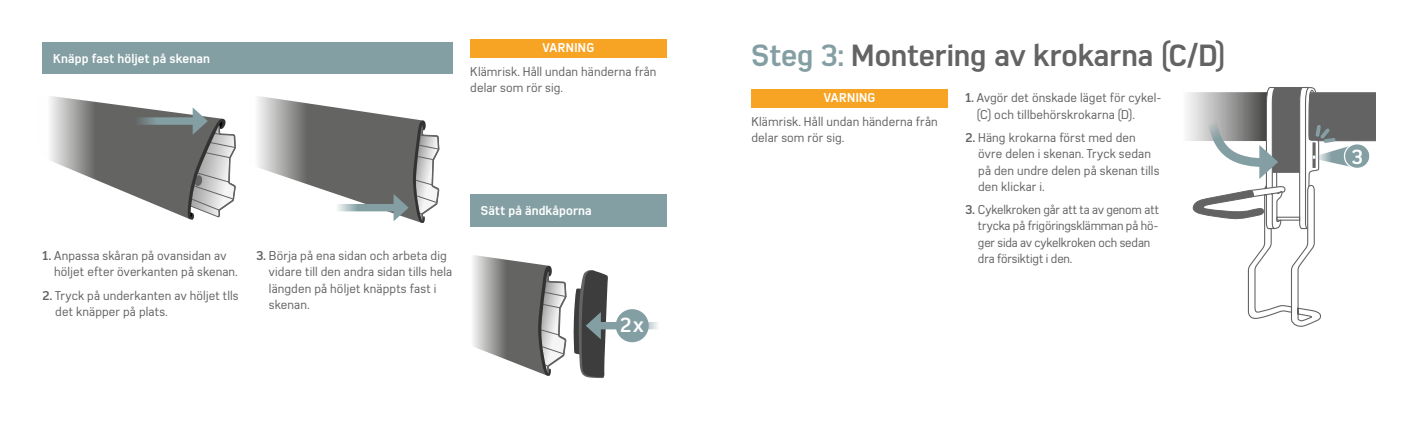
<style>
.page{position:relative;width:1418px;height:426px;background:#fff}
.page>*{position:absolute;margin:0;border:0;box-sizing:border-box;transform-origin:0 0}
.t1{font:700 30px "Azbuka Pro";color:#646363}
.t2{font:700 20px "Azbuka Pro";color:#fff}
.t3{font:12.5px/16.2px "Azbuka Pro";letter-spacing:.01em;color:#646363}
.t4{font:12.5px/16.2px "Azbuka Pro";letter-spacing:-.01em;color:#646363}
.t5{font:700 12.5px "Azbuka Pro";letter-spacing:.01em;color:#fff}
.t6{font:700 12.5px "Azbuka Pro";letter-spacing:.03em;color:#fff}
.s1{font-weight:700}
.s2{color:#849fa3}
</style>
<div class="page">
<div style="left:470px;top:39px;width:196px;height:18px;background:#f7a324"></div>
<div style="left:43px;top:43px;width:409px;height:31px;background:#849fa3"></div>
<div style="left:470px;top:194px;width:196px;height:32px;background:#849fa3"></div>
<svg style="left:258px;top:96px;width:182px;height:126px"></svg>
<svg style="left:50px;top:96px;width:186px;height:124px"></svg>
<svg style="left:473px;top:255px;width:94px;height:120px"></svg>
<svg style="left:608px;top:321px;width:50px;height:8px"></svg>
<svg style="left:573px;top:270px;width:35px;height:108px"></svg>
<div style="left:615px;top:309px;width:33px;height:33px;background:#849fa3;border-radius:50%"></div>
<div style="left:751px;top:89px;width:196px;height:18px;background:#f7a324"></div>
<svg style="left:1187px;top:87px;width:188px;height:240px"></svg>
<p class="t5" style="left:53px;top:51px;width:158px">Knäpp fast höljet på skenan</p>
<p class="t6" style="left:542px;top:40px;width:53px">VARNING</p>
<p class="t3" style="left:470px;top:63px;width:188px">Klämrisk. Håll undan händerna från delar som rör sig.</p>
<p class="t3" style="left:54px;top:247px;width:185px;text-indent:-12px"><span class="s1">1.</span> Anpassa skåran på ovansidan av höljet efter överkanten på skenan.</p>
<p class="t3" style="left:55px;top:287px;width:185px;text-indent:-13px"><span class="s1">2.</span> Tryck på underkanten av höljet tlls det knäpper på plats.</p>
<p class="t3" style="left:269px;top:247px;width:185px;text-indent:-13px"><span class="s1">3.</span> Börja på ena sidan och arbeta dig vidare till den andra sidan tills hela längden på höljet knäppts fast i skenan.</p>
<p class="t5" style="left:481px;top:203px;width:112px">Sätt på ändkåporna</p>
<h2 class="t2" style="left:620px;top:312px;width:25px">2x</h2>
<h1 class="t1" style="left:751px;top:37px;width:475px"><span class="s2">Steg 3:</span> Montering av krokarna (C/D)</h1>
<p class="t3" style="left:977px;top:90px;width:186px;text-indent:-12px"><span class="s1">1.</span> Avgör det önskade läget för cykel-(C) och tillbehörskrokarna (D).</p>
<p class="t3" style="left:978px;top:129px;width:183px;text-indent:-13px"><span class="s1">2.</span> Häng krokarna först med den övre delen i skenan. Tryck sedan på den undre delen på skenan tills den klickar i.</p>
<p class="t4" style="left:978px;top:201px;width:182px;text-indent:-13px"><span class="s1">3.</span> Cykelkroken går att ta av genom att trycka på frigöringsklämman på hö&shy;ger sida av cykelkroken och sedan dra försiktigt i den.</p>
<p class="t6" style="left:823px;top:90px;width:53px">VARNING</p>
<p class="t3" style="left:751px;top:113px;width:188px">Klämrisk. Håll undan händerna från delar som rör sig.</p>
<h2 class="t2" style="left:1351px;top:144px;width:12px">3</h2>
</div>
